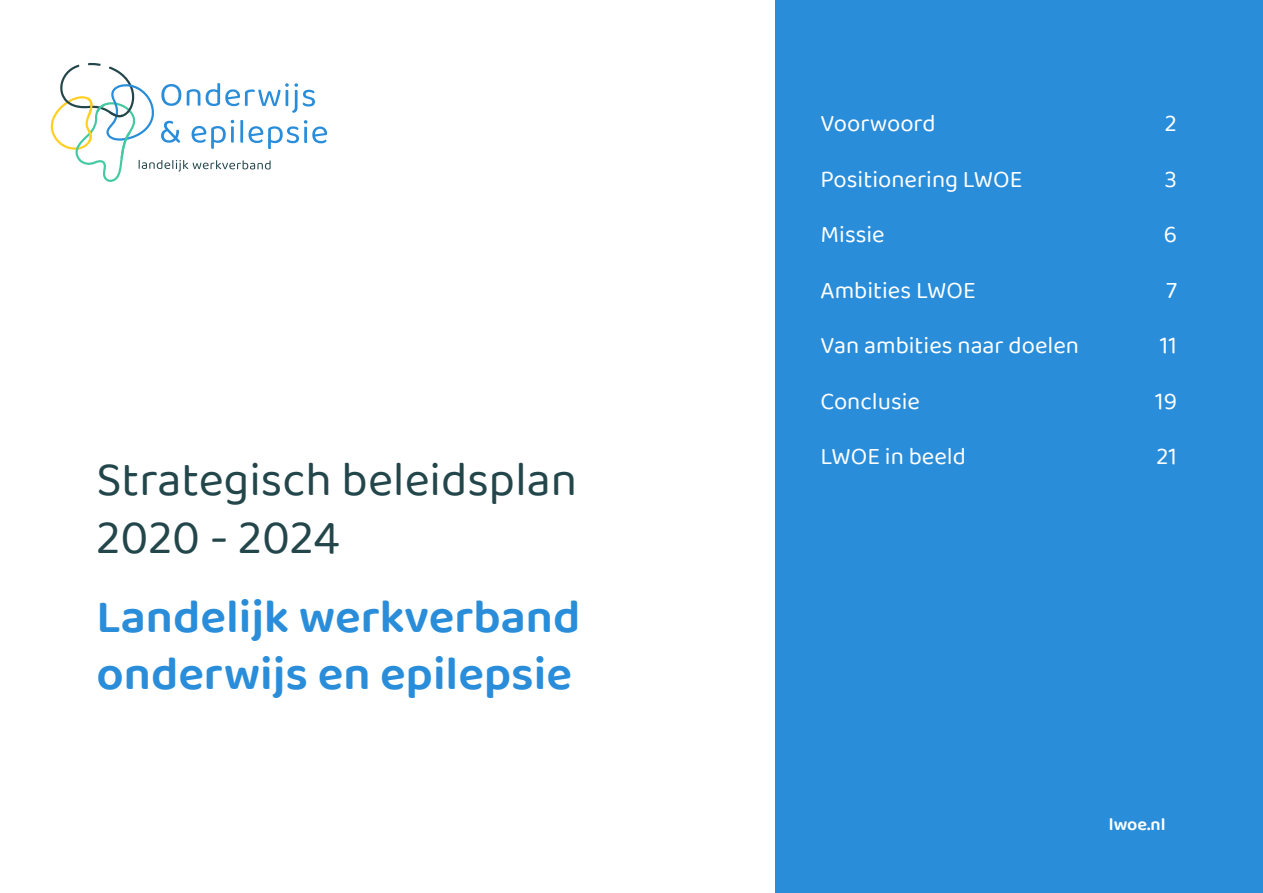
<style>
.page{position:relative;width:1263px;height:893px;background:#fff}
.page>*{position:absolute;margin:0;border:0;box-sizing:border-box;transform-origin:0 0}
.t1{font:600 48px "Baloo 2";color:#298dda}
.t2{font:48px "Baloo 2";color:#23464b}
.t3{font:24px "Baloo 2";color:#fff}
.t4{font:600 18px "Baloo 2";color:#fff}
</style>
<div class="page">
<div style="left:775px;top:0;width:488px;height:893px;background:#298dda"></div>
<svg style="left:51px;top:63px;width:276px;height:119px"></svg>
<p class="t2" style="left:97px;top:446px;width:482px">Strategisch beleidsplan</p>
<p class="t2" style="left:97px;top:504px;width:245px">2020 - 2024</p>
<p class="t1" style="left:97px;top:581px;width:485px">Landelijk werkverband</p>
<p class="t1" style="left:97px;top:639px;width:477px">onderwijs en epilepsie</p>
<p class="t3" style="left:820px;top:107px;width:117px">Voorwoord</p>
<p class="t3" style="left:820px;top:162px;width:204px">Positionering LWOE</p>
<p class="t3" style="left:820px;top:218px;width:66px">Missie</p>
<p class="t3" style="left:820px;top:273px;width:157px">Ambities LWOE</p>
<p class="t3" style="left:820px;top:329px;width:260px">Van ambities naar doelen</p>
<p class="t3" style="left:820px;top:384px;width:101px">Conclusie</p>
<p class="t3" style="left:820px;top:440px;width:147px">LWOE in beeld</p>
<p class="t3" style="left:1165px;top:107px;width:14px">2</p>
<p class="t3" style="left:1165px;top:162px;width:14px">3</p>
<p class="t3" style="left:1164px;top:218px;width:15px">6</p>
<p class="t3" style="left:1166px;top:273px;width:12px">7</p>
<p class="t3" style="left:1160px;top:329px;width:19px">11</p>
<p class="t3" style="left:1155px;top:384px;width:23px">19</p>
<p class="t3" style="left:1156px;top:440px;width:22px">21</p>
<p class="t4" style="left:1109px;top:811px;width:58px">lwoe.nl</p>
</div>
